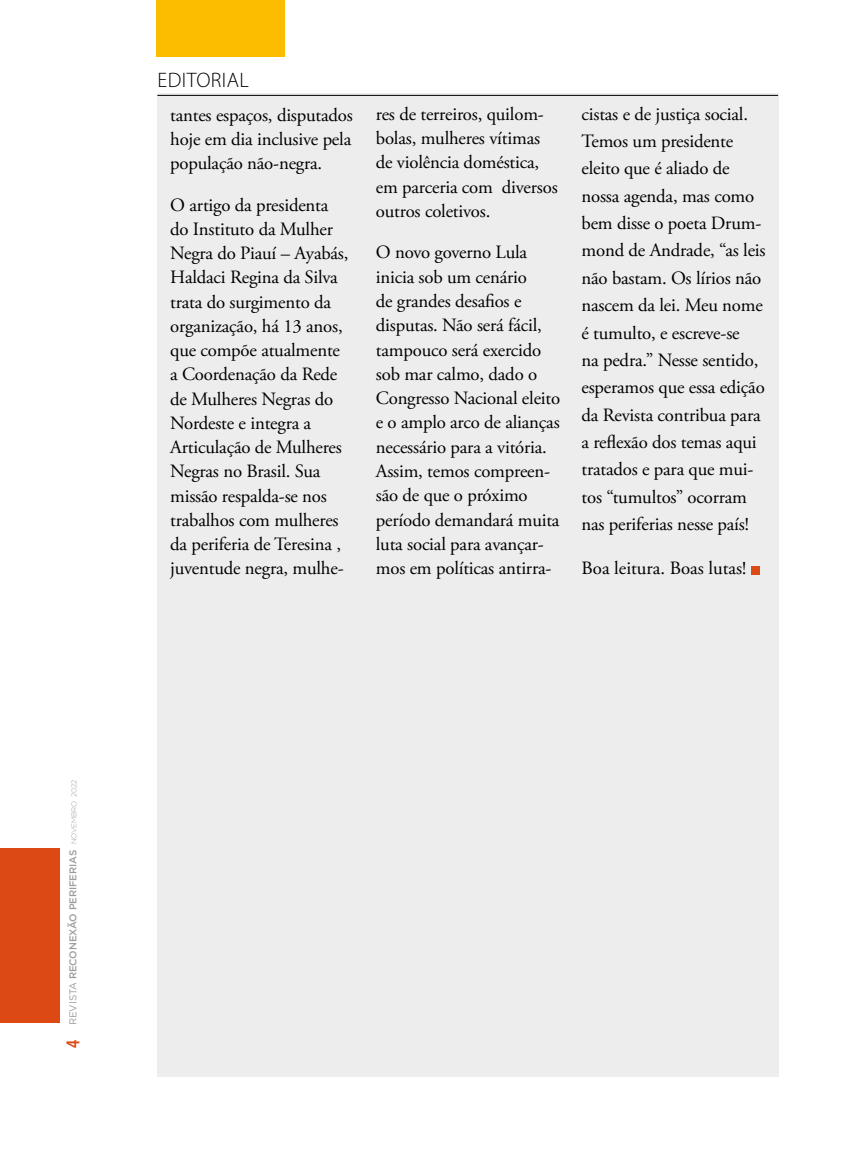
<style>
.page{position:relative;width:851px;height:1149px;background:#fff}
.page>*{position:absolute;margin:0;border:0;box-sizing:border-box;transform-origin:0 0}
.t1{font:300 21px "Myriad Pro";letter-spacing:.02em;color:#000}
.t2{font:18.75px/24.2px "Adobe Garamond Pro";letter-spacing:-.01em;color:#000}
.t3{font:500 9.9px "Gotham";letter-spacing:-.01em;color:#9d9d9c}
.s1{font-family:"Myriad Pro";font-weight:600;font-stretch:condensed;font-size:19.95px;color:#dc4914}
.s2{font-weight:400}
.s3{font-weight:300;font-size:7.05px}
</style>
<div class="page">
<div style="left:156px;top:0;width:128px;height:56px;background:#fcbc00"></div>
<div style="left:0;top:848px;width:59px;height:174px;background:#dc4914"></div>
<div style="left:157px;top:94px;width:621px;height:982px;background:#ededed"></div>
<div style="left:750px;top:566px;width:9px;height:8px;background:#dc4914"></div>
<hr style="left:157px;top:95px;width:621px;height:1px;background:#000">
<p class="t1" style="left:158px;top:67px;width:93px">EDITORIAL</p>
<p class="t2" style="left:170px;top:103px;width:184px;text-align:justify">tantes espaços, disputados hoje em dia inclusive pela população não-negra.</p>
<p class="t2" style="left:170px;top:193px;width:180px">O artigo da presidenta do Instituto da Mulher<br>Negra do Piauí – Ayabás,<br>Haldaci Regina da Silva trata do surgimento da organização, há 13 anos, que compõe atualmente a Coordenação da Rede de Mulheres Negras do<br>Nordeste e integra a<br>Articulação de Mulheres<br>Negras no Brasil. Sua missão respalda-se nos trabalhos com mulheres da periferia de Teresina , juventude negra, mulhe-</p>
<p class="t2" style="left:376px;top:102px;width:183px">res de terreiros, quilom&shy;bolas, mulheres vítimas de violência doméstica, em parceria com diversos outros coletivos.</p>
<p class="t2" style="left:376px;top:241px;width:186px">O novo governo Lula inicia sob um cenário<br>de grandes desafios e disputas. Não será fácil, tampouco será exercido sob mar calmo, dado o<br>Congresso Nacional eleito e o amplo arco de alianças necessário para a vitória.<br>Assim, temos compreen&shy;são de que o próximo período demandará muita luta social para avançar&shy;mos em políticas antirra-</p>
<p class="t2" style="left:581px;top:101px;width:186px;line-height:27.3px">cistas e de justiça social.<br>Temos um presidente eleito que é aliado de nossa agenda, mas como bem disse o poeta Drum&shy;mond de Andrade, “as leis não bastam. Os lírios não nascem da lei. Meu nome é tumulto, e escreve-se<br>na pedra.” Nesse sentido, esperamos que essa edição da Revista contribua para a reflexão dos temas aqui tratados e para que mui&shy;tos “tumultos” ocorram nas periferias nesse país!</p>
<p class="t2" style="left:581px;top:556px;width:166px">Boa leitura. Boas lutas!</p>
<p class="t3" style="left:67px;top:1047px;width:269px;rotate:-90deg"><span class="s1">4</span> <span class="s2">REVISTA</span> RECONEXÃO PERIFERIAS <span class="s3">NOVEMBRO 2022</span></p>
</div>
